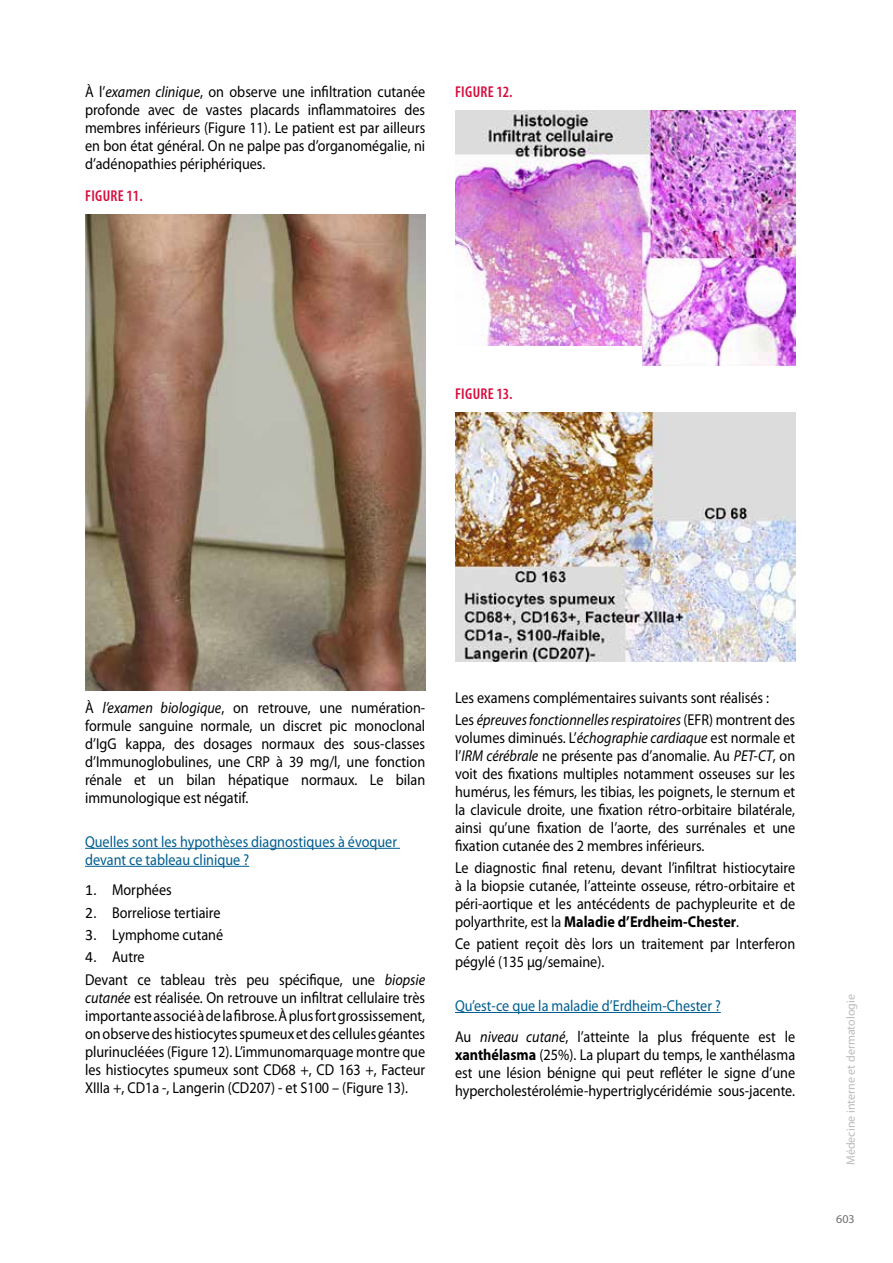
<style>
.page{position:relative;width:893px;height:1263px;background:#fff}
.page>*{position:absolute;margin:0;border:0;box-sizing:border-box;transform-origin:0 0}
.t1{font:15.75px/18px "Myriad Pro";color:#000;text-align:justify;scale:.9 1}
.t2{font:15.75px/18px "Myriad Pro";color:#005e90;scale:.9 1}
.t3{font:600 condensed 15.75px "Myriad Pro";letter-spacing:.02em;color:#d60d3d}
.t4{font:12px "Myriad Pro";color:#bcbcbc}
.t5{font:12px "Myriad Pro";color:#706f6f}
.s1{font-style:italic}
.s2{font-family:"Calibri"}
.s3{font-weight:700}
.s4{color:#000}
.s5{font-style:italic;color:#000}
</style>
<div class="page">
<hr style="left:85px;top:848px;width:315px;height:1px;background:#005e90">
<hr style="left:85px;top:866px;width:164px;height:1px;background:#005e90">
<hr style="left:455px;top:1012px;width:266px;height:1px;background:#005e90">
<img style="left:455px;top:413px;width:340px;height:249px">
<img style="left:85px;top:215px;width:340px;height:476px">
<img style="left:455px;top:111px;width:340px;height:255px">
<div style="left:440px;top:347px;width:202px;height:24px;background:#fff"></div>
<p class="t1" style="left:85px;top:83px;width:380px">À l’<span class="s1">examen clinique</span>, on observe une infiltration cutanée profonde avec de vastes placards inflammatoires des membres inférieurs (Figure 11). Le patient est par ailleurs en bon état général. On ne palpe pas d’organomégalie, ni d’adénopathies périphériques.</p>
<p class="t3" style="left:85px;top:187px;width:59px">FIGURE 11.</p>
<p class="t3" style="left:455px;top:83px;width:59px">FIGURE 12.</p>
<p class="t3" style="left:455px;top:385px;width:59px">FIGURE 13.</p>
<p class="t1" style="left:85px;top:699px;width:379px">À <span class="s1">l’examen biologique</span>, on retrouve, une numération&shy;formule sanguine normale, un discret pic monoclonal d’IgG kappa, des dosages normaux des sous-classes d’Immunoglobulines, une CRP à 39 mg/l, une fonction rénale et un bilan hépatique normaux. Le bilan immunologique est négatif.</p>
<p class="t2" style="left:85px;top:833px;width:348px">Quelles sont les hypothèses diagnostiques à évoquer devant ce tableau clinique ?</p>
<p class="t1" style="left:85px;top:881px;width:98px"><span class="s2">1.</span> Morphées</p>
<p class="t1" style="left:85px;top:904px;width:152px"><span class="s2">2.</span> Borreliose tertiaire</p>
<p class="t1" style="left:85px;top:926px;width:155px"><span class="s2">3.</span> Lymphome cutané</p>
<p class="t1" style="left:85px;top:946px;width:379px;line-height:22.2px"><span class="s2">4.</span> Autre<br>Devant ce tableau très peu spécifique, une <span class="s1">biopsie</span></p>
<p class="t1" style="left:85px;top:988px;width:379px"><span class="s1">cutanée</span> est réalisée. On retrouve un infiltrat cellulaire très importante associé à de la fibrose. À plus fort grossissement, on observe des histiocytes spumeux et des cellules géantes plurinucléées (Figure 12). L’immunomarquage montre que les histiocytes spumeux sont CD68 +, CD 163 +, Facteur XIIIa +, CD1a -, Langerin (CD207) - et S100 – (Figure 13).</p>
<p class="t1" style="left:455px;top:686px;width:379px;line-height:22.2px">Les examens complémentaires suivants sont réalisés :<br>Les <span class="s1">épreuves fonctionnelles respiratoires</span> (EFR) montrent des</p>
<p class="t1" style="left:455px;top:729px;width:379px">volumes diminués. L’<span class="s1">échographie cardiaque</span> est normale et l’<span class="s1">IRM cérébrale</span> ne présente pas d’anomalie. Au <span class="s1">PET-CT</span>, on voit des fixations multiples notamment osseuses sur les humérus, les fémurs, les tibias, les poignets, le sternum et la clavicule droite, une fixation rétro-orbitaire bilatérale, ainsi qu’une fixation de l’aorte, des surrénales et une fixation cutanée des 2 membres inférieurs.</p>
<p class="t1" style="left:455px;top:859px;width:379px">Le diagnostic final retenu, devant l’infiltrat histiocytaire à la biopsie cutanée, l’atteinte osseuse, rétro-orbitaire et péri-aortique et les antécédents de pachypleurite et de polyarthrite, est la <span class="s3">Maladie d’Erdheim-Chester</span>.</p>
<p class="t1" style="left:455px;top:935px;width:379px">Ce patient reçoit dès lors un traitement par Interferon pégylé (135 µg/semaine).</p>
<p class="t2" style="left:455px;top:990px;width:379px;line-height:30.8px">Qu’est-ce que la maladie d’Erdheim-Chester ?<br><span class="s4">Au</span> <span class="s5">niveau cutané</span><span class="s4">, l’atteinte la plus fréquente est le</span></p>
<p class="t1" style="left:455px;top:1046px;width:380px"><span class="s3">xanthélasma</span> (25%). La plupart du temps, le xanthélasma est une lésion bénigne qui peut refléter le signe d’une hypercholestérolémie-hypertriglycéridémie sous-jacente.</p>
<p class="t4" style="left:844px;top:1165px;width:172px;rotate:-90deg">Médecine interne et dermatologie</p>
<p class="t5" style="left:836px;top:1212px;width:20px">603</p>
</div>
